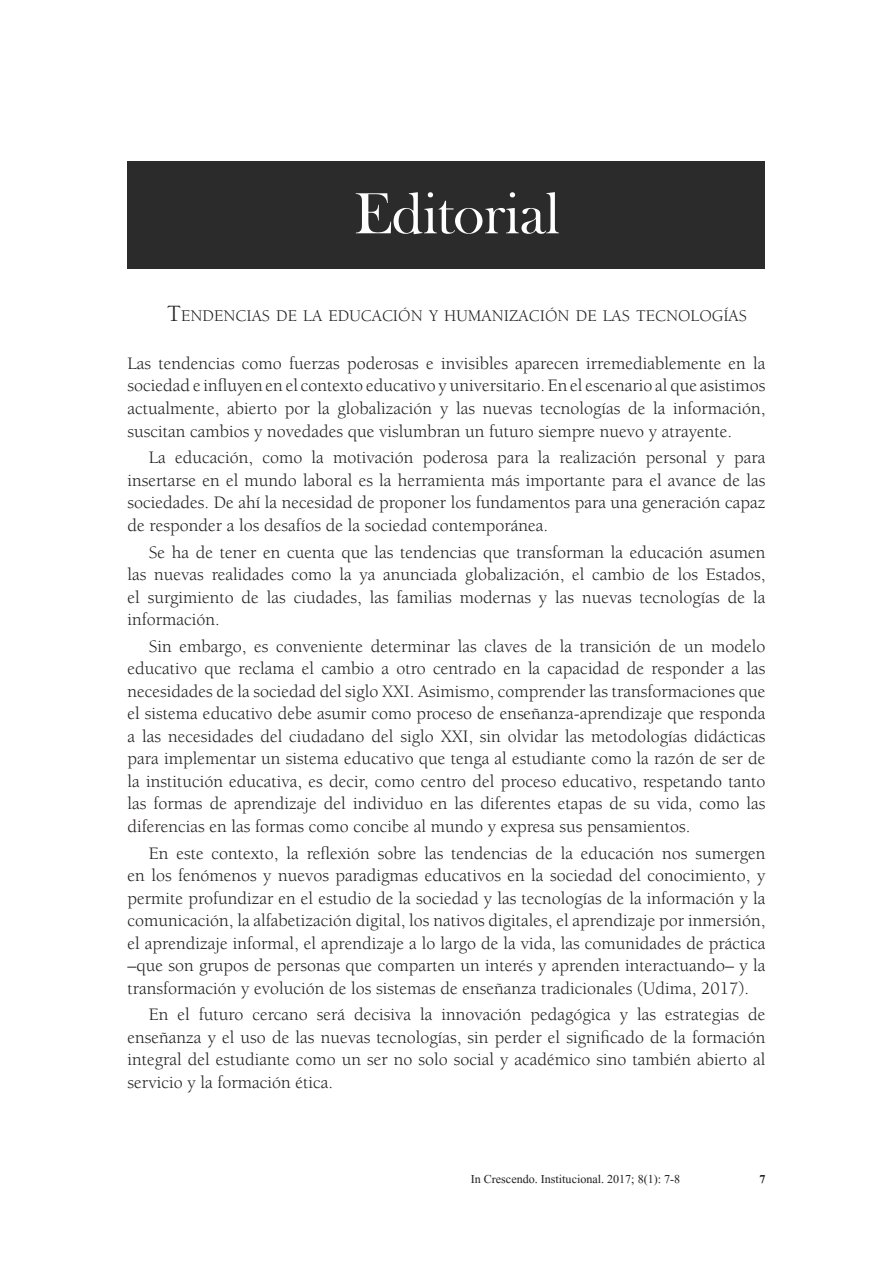
<style>
.page{position:relative;width:893px;height:1263px;background:#fff}
.page>*{position:absolute;margin:0;border:0;box-sizing:border-box;transform-origin:0 0}
.t1{font:60px "Bask Old Face";color:#fff}
.t2{font:18px/22.5px "Berkeley Std";color:#231f20;text-align:justify}
.t3{font:16.8px "Berkeley Std";color:#231f20}
._00_Sub_Cabecera{font:15px "Aparajita";color:#231f20}
.t4{font:700 15px "Aparajita";color:#231f20}
.s1{font-size:24px}
</style>
<div class="page">
<div style="left:128px;top:161px;width:637px;height:108px;background:#2c2b2b"></div>
<p class="t1" style="left:354px;top:180px;width:207px">Editorial</p>
<p class="t3" style="left:167px;top:307px;width:581px"><span class="s1">T</span>ENDENCIAS DE LA EDUCACIÓN Y HUMANIZACIÓN DE LAS TECNOLOGÍAS</p>
<p class="t2" style="left:128px;top:352px;width:639px">Las tendencias como fuerzas poderosas e invisibles aparecen irremediablemente en la sociedad e influyen en el contexto educativo y universitario. En el escenario al que asistimos actualmente, abierto por la globalización y las nuevas tecnologías de la información, suscitan cambios y novedades que vislumbran un futuro siempre nuevo y atrayente.</p>
<p class="t2" style="left:128px;top:447px;width:639px;text-indent:21px">La educación, como la motivación poderosa para la realización personal y para insertarse en el mundo laboral es la herramienta más importante para el avance de las sociedades. De ahí la necesidad de proponer los fundamentos para una generación capaz de responder a los desafíos de la sociedad contemporánea.</p>
<p class="t2" style="left:128px;top:541px;width:639px;text-indent:21px">Se ha de tener en cuenta que las tendencias que transforman la educación asumen las nuevas realidades como la ya anunciada globalización, el cambio de los Estados, el surgimiento de las ciudades, las familias modernas y las nuevas tecnologías de la información.</p>
<p class="t2" style="left:128px;top:635px;width:639px;text-indent:21px">Sin embargo, es conveniente determinar las claves de la transición de un modelo educativo que reclama el cambio a otro centrado en la capacidad de responder a las necesidades de la sociedad del siglo XXI. Asimismo, comprender las transformaciones que el sistema educativo debe asumir como proceso de enseñanza-aprendizaje que responda a las necesidades del ciudadano del siglo XXI, sin olvidar las metodologías didácticas para implementar un sistema educativo que tenga al estudiante como la razón de ser de la institución educativa, es decir, como centro del proceso educativo, respetando tanto las formas de aprendizaje del individuo en las diferentes etapas de su vida, como las diferencias en las formas como concibe al mundo y expresa sus pensamientos.</p>
<p class="t2" style="left:128px;top:842px;width:639px;text-indent:21px">En este contexto, la reflexión sobre las tendencias de la educación nos sumergen en los fenómenos y nuevos paradigmas educativos en la sociedad del conocimiento, y permite profundizar en el estudio de la sociedad y las tecnologías de la información y la comunicación, la alfabetización digital, los nativos digitales, el aprendizaje por inmersión, el aprendizaje informal, el aprendizaje a lo largo de la vida, las comunidades de práctica –que son grupos de personas que comparten un interés y aprenden interactuando– y la transformación y evolución de los sistemas de enseñanza tradicionales (Udima, 2017).</p>
<p class="t2" style="left:128px;top:1004px;width:639px;text-indent:21px">En el futuro cercano será decisiva la innovación pedagógica y las estrategias de enseñanza y el uso de las nuevas tecnologías, sin perder el significado de la formación integral del estudiante como un ser no solo social y académico sino también abierto al servicio y la formación ética.</p>
<p class="_00_Sub_Cabecera" style="left:471px;top:1171px;width:211px">In Crescendo. Institucional. 2017; 8(1): 7-8</p>
<p class="t4" style="left:759px;top:1172px;width:8px">7</p>
</div>
